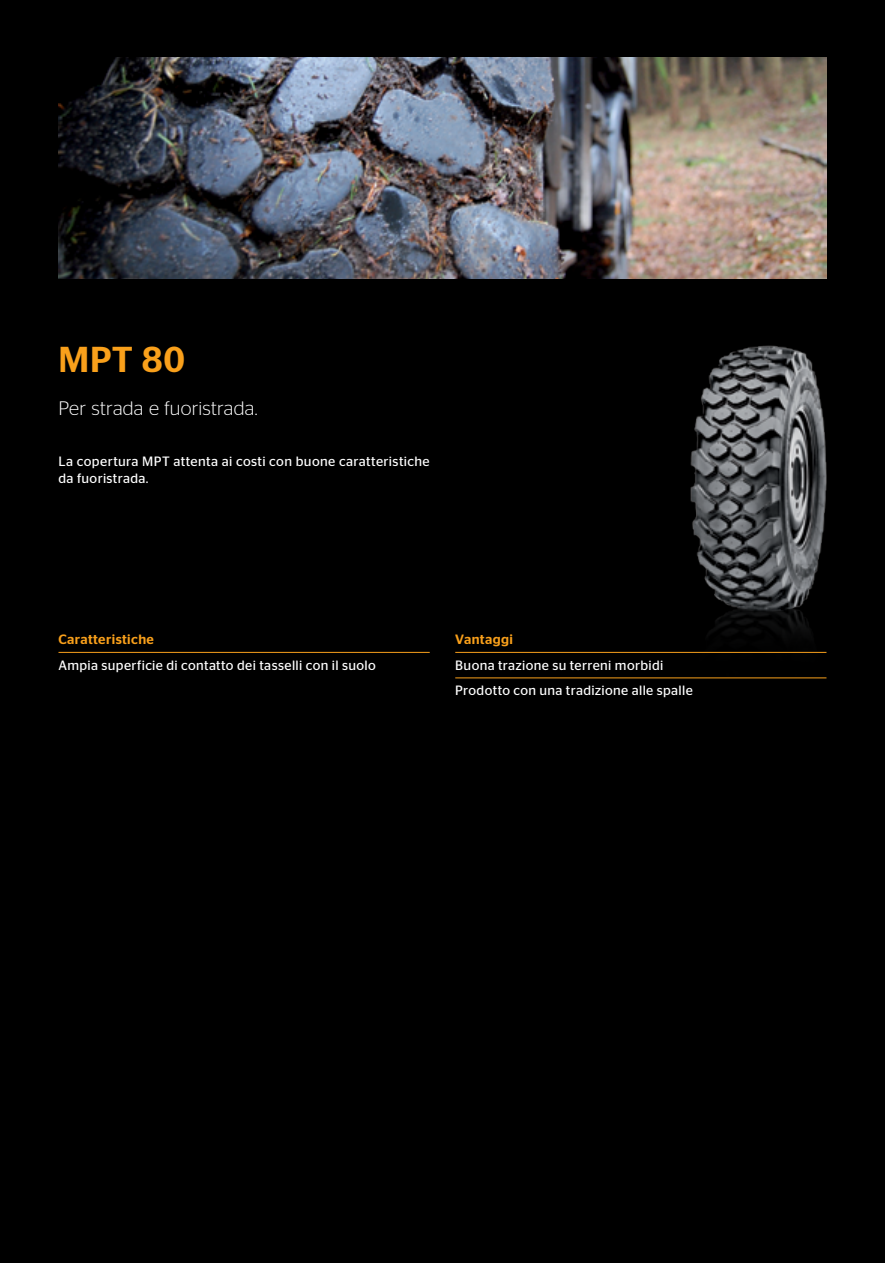
<style>
.page{position:relative;width:885px;height:1263px;background:#fff}
.page>*{position:absolute;margin:0;border:0;box-sizing:border-box;transform-origin:0 0}
.t1{font:500 36px "Continental Stag Sans";color:#f9a01b}
.t2{font:300 19.5px "Continental Stag Sans";letter-spacing:.01em;color:#fff}
.t3{font:13.5px/17px "Continental Stag Sans";letter-spacing:.025em;color:#fff}
.t4{font:500 13.5px "Continental Stag Sans";letter-spacing:.03em;color:#f9a01b}
</style>
<div class="page">
<div style="left:0;top:0;width:13px;height:1263px;background:#000"></div>
<div style="left:13px;top:0;width:871px;height:1263px;background:#000"></div>
<hr style="left:58px;top:652px;width:371px;height:1px;background:#f9a01b">
<img style="left:626px;top:345px;width:200px;height:334px">
<img style="left:58px;top:57px;width:768px;height:222px">
<hr style="left:455px;top:652px;width:371px;height:1px;background:#f9a01b">
<hr style="left:455px;top:677px;width:371px;height:1px;background:#f9a01b">
<h1 class="t1" style="left:58px;top:339px;width:128px">MPT 80</h1>
<h2 class="t2" style="left:58px;top:397px;width:200px">Per strada e fuoristrada.</h2>
<p class="t3" style="left:58px;top:452px;width:372px">La copertura MPT attenta ai costi con buone caratteristiche da fuoristrada.</p>
<p class="t4" style="left:58px;top:632px;width:97px">Caratteristiche</p>
<p class="t3" style="left:58px;top:656px;width:319px">Ampia superficie di contatto dei tasselli con il suolo</p>
<p class="t4" style="left:455px;top:632px;width:59px">Vantaggi</p>
<p class="t3" style="left:455px;top:652px;width:239px;line-height:25.5px">Buona trazione su terreni morbidi<br>Prodotto con una tradizione alle spalle</p>
</div>
